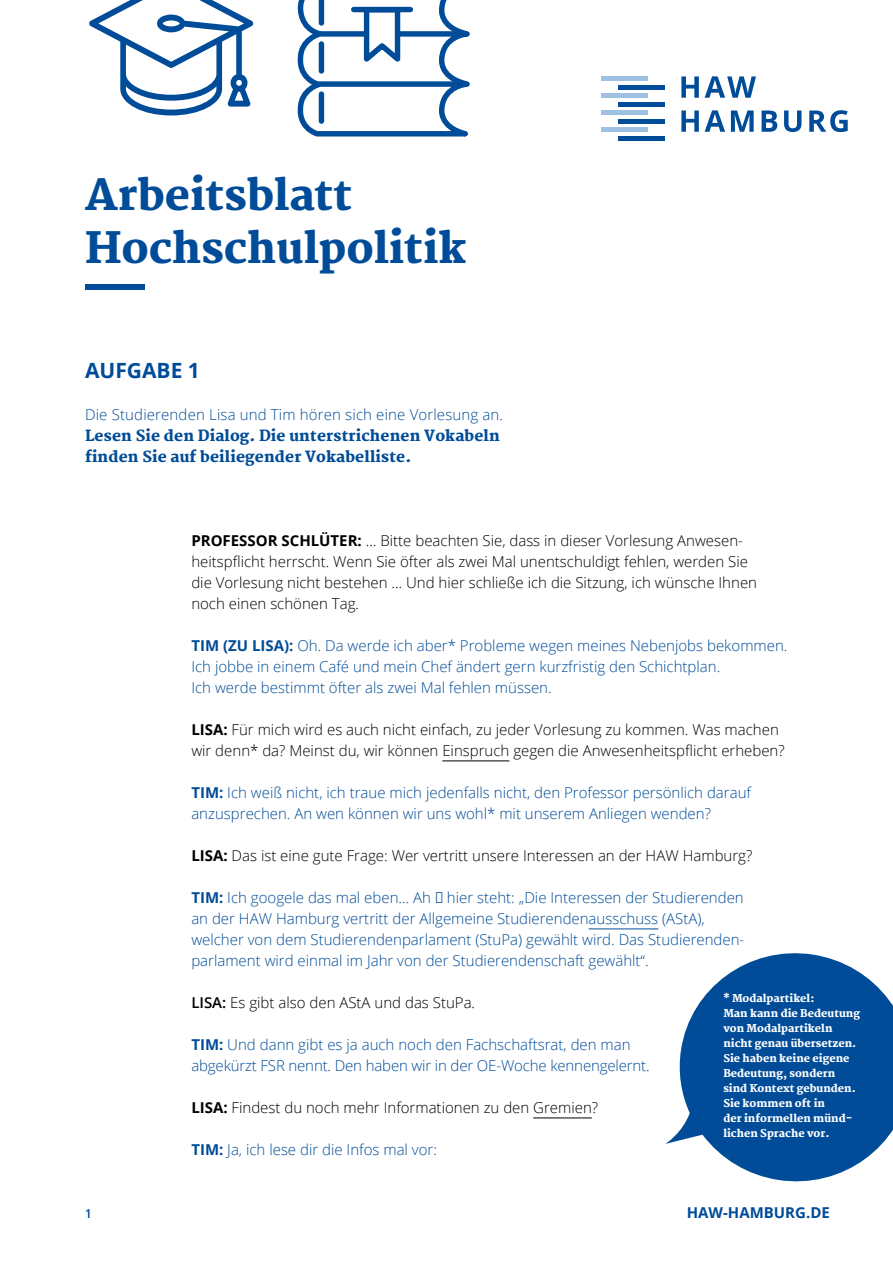
<style>
.page{position:relative;width:893px;height:1263px;background:#fff}
.page>*{position:absolute;margin:0;border:0;box-sizing:border-box;transform-origin:0 0}
.t1{font:800 42px/52.5px "Martel";color:#004c98}
.t2{font:700 21px "Open Sans";color:#004c98}
.t3{font:300 15px/21px "Open Sans";color:#004c98}
.t4{font:300 15px/21px "Open Sans";color:#000}
.t5{font:800 15px/21px "Martel";letter-spacing:.01em;color:#004c98}
.t6{font:700 15px "Open Sans";color:#004c98}
.t7{font:12px "Open Sans";color:#004c98}
.t8{font:800 10.5px/15px "Martel";color:#fff}
.s1{font-weight:700}
.s2{font-weight:600}
</style>
<div class="page">
<hr style="left:442px;top:761px;width:67px;height:1px;background:#000">
<hr style="left:589px;top:929px;width:69px;height:1px;background:#004c98">
<hr style="left:533px;top:1118px;width:59px;height:1px;background:#000">
<div style="left:85px;top:284px;width:60px;height:6px;background:#004c98"></div>
<div style="left:601px;top:76px;width:46px;height:5px;background:#9fc1e1"></div>
<div style="left:601px;top:93px;width:46px;height:5px;background:#9fc1e1"></div>
<div style="left:601px;top:110px;width:46px;height:5px;background:#9fc1e1"></div>
<div style="left:601px;top:127px;width:46px;height:5px;background:#9fc1e1"></div>
<hr style="left:618px;top:85px;width:46px;height:4px;background:#004c98">
<hr style="left:618px;top:102px;width:46px;height:4px;background:#004c98">
<hr style="left:618px;top:119px;width:46px;height:4px;background:#004c98">
<hr style="left:618px;top:136px;width:46px;height:4px;background:#004c98">
<svg style="left:681px;top:76px;width:75px;height:22px"></svg>
<svg style="left:681px;top:110px;width:167px;height:22px"></svg>
<svg style="left:665px;top:953px;width:228px;height:229px;fill:#004c98"></svg>
<svg style="left:297px;top:0;width:173px;height:137px"></svg>
<div style="left:319px;top:0;width:5px;height:23px;background:#004c98"></div>
<div style="left:319px;top:44px;width:5px;height:27px;background:#004c98"></div>
<div style="left:319px;top:94px;width:5px;height:27px;background:#004c98"></div>
<svg style="left:89px;top:0;width:165px;height:116px"></svg>
<h1 class="t1" style="left:85px;top:170px;width:383px">Arbeitsblatt<br>Hochschulpolitik</h1>
<h2 class="t2" style="left:85px;top:356px;width:116px">AUFGABE 1</h2>
<p class="t3" style="left:85px;top:404px;width:420px">Die Studierenden Lisa und Tim hören sich eine Vorlesung an.</p>
<p class="t5" style="left:85px;top:425px;width:416px">Lesen Sie den Dialog. Die unterstrichenen Vokabeln finden Sie auf beiliegender Vokabelliste.</p>
<p class="t4" style="left:191px;top:530px;width:567px"><span class="s1">PROFESSOR SCHLÜTER:</span> … Bitte beachten Sie, dass in dieser Vorlesung Anwesen&shy;heitspflicht herrscht. Wenn Sie öfter als zwei Mal unentschuldigt fehlen, werden Sie die Vorlesung nicht bestehen … Und hier schließe ich die Sitzung, ich wünsche Ihnen noch einen schönen Tag.</p>
<p class="t3" style="left:191px;top:635px;width:598px"><span class="s1">TIM (ZU LISA):</span> Oh. Da werde ich aber* Probleme wegen meines Nebenjobs bekommen.<br>Ich jobbe in einem Café und mein Chef ändert gern kurzfristig den Schichtplan.<br>Ich werde bestimmt öfter als zwei Mal fehlen müssen.</p>
<p class="t4" style="left:191px;top:719px;width:595px"><span class="s1">LISA:</span> Für mich wird es auch nicht einfach, zu jeder Vorlesung zu kommen. Was machen wir denn* da? Meinst du, wir können Einspruch gegen die Anwesenheitspflicht erheben?</p>
<p class="t3" style="left:191px;top:782px;width:561px"><span class="s1">TIM:</span> Ich weiß nicht, ich traue mich jedenfalls nicht, den Professor persönlich darauf anzusprechen. An wen können wir uns wohl* mit unserem Anliegen wenden?</p>
<p class="t4" style="left:191px;top:845px;width:563px"><span class="s1">LISA:</span> Das ist eine gute Frage: Wer vertritt unsere Interessen an der HAW Hamburg?</p>
<p class="t3" style="left:191px;top:887px;width:555px"><span class="s1">TIM:</span> Ich googele das mal eben… Ah hier steht: „Die Interessen der Studierenden an der HAW Hamburg vertritt der Allgemeine Studierendenausschuss (AStA), welcher von dem Studierendenparlament (StuPa) gewählt wird. Das Studierenden&shy;parlament wird einmal im Jahr von der Studierendenschaft gewählt“.</p>
<p class="t4" style="left:191px;top:992px;width:285px"><span class="s2">LISA:</span> Es gibt also den AStA und das StuPa.</p>
<p class="t3" style="left:191px;top:1034px;width:460px"><span class="s1">TIM:</span> Und dann gibt es ja auch noch den Fachschaftsrat, den man abgekürzt FSR nennt. Den haben wir in der OE-Woche kennengelernt.</p>
<p class="t4" style="left:191px;top:1097px;width:408px"><span class="s1">LISA:</span> Findest du noch mehr Informationen zu den Gremien?</p>
<p class="t3" style="left:191px;top:1139px;width:247px"><span class="s1">TIM:</span> Ja, ich lese dir die Infos mal vor:</p>
<p class="t8" style="left:723px;top:991px;width:138px">* Modalpartikel:<br>Man kann die Bedeutung von Modalpartikeln nicht genau übersetzen.<br>Sie haben keine eigene<br>Bedeutung, sondern sind Kontext gebunden.<br>Sie kommen oft in<br>der informellen münd&shy;lichen Sprache vor.</p>
<p class="t7" style="left:85px;top:1205px;width:8px">1</p>
<p class="t6" style="left:687px;top:1202px;width:145px">HAW-HAMBURG.DE</p>
</div>
